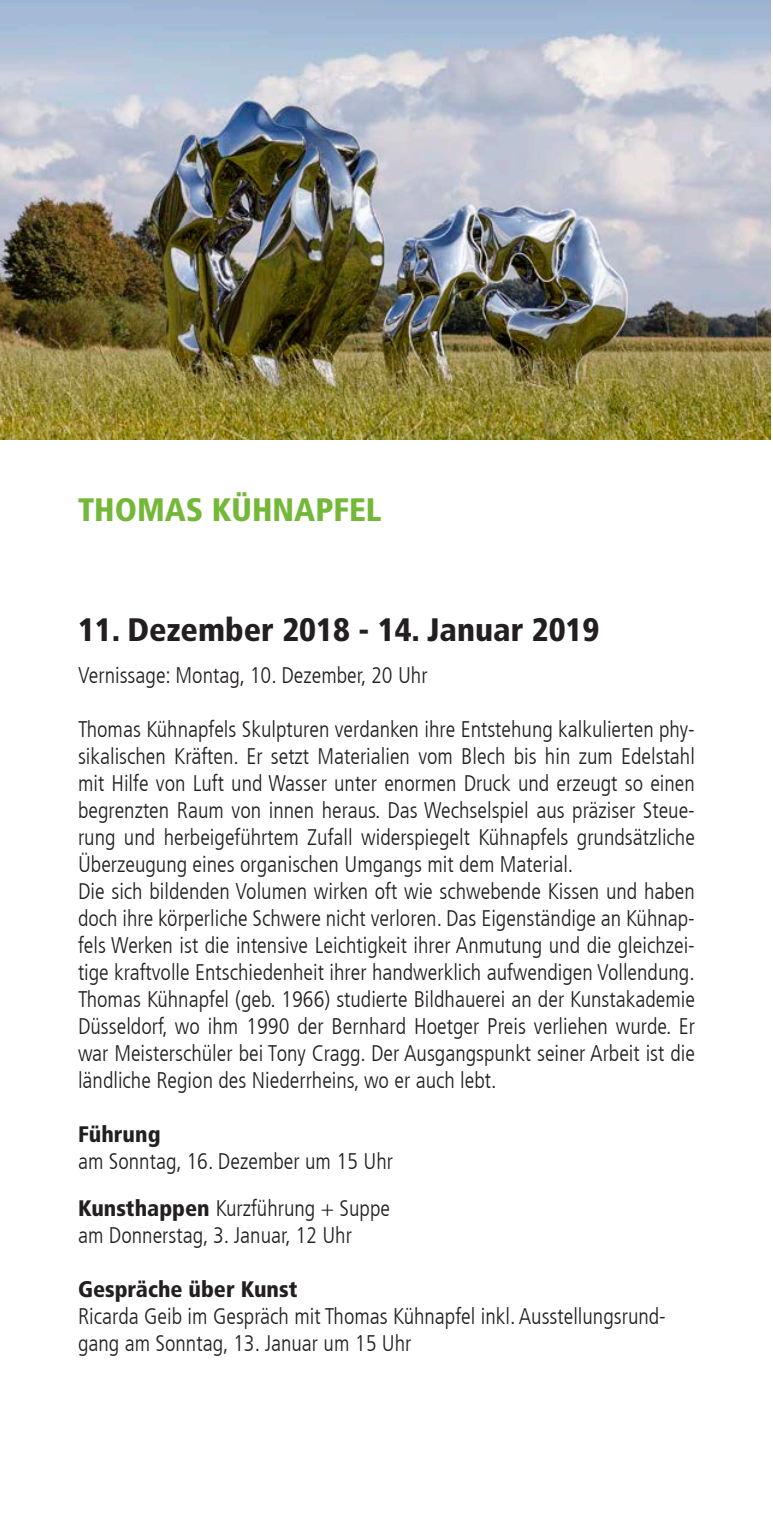
<style>
.page{position:relative;width:773px;height:1517px;background:#fff}
.page>*{position:absolute;margin:0;border:0;box-sizing:border-box;transform-origin:0 0}
.t1{font:900 condensed 32.5px "Frutiger LT Com";color:#231f20}
.t2{font:900 condensed 32.5px "Frutiger LT Com";color:#75b839}
.t3{font:300 condensed 22.5px/27px "Frutiger LT Com";color:#231f20}
.t4{font:900 condensed 22.5px "Frutiger LT Com";color:#231f20}
.s1{font-weight:900}
</style>
<div class="page">
<img style="left:0;top:0;width:770px;height:439px">
<h1 class="t2" style="left:78px;top:490px;width:305px">THOMAS KÜHNAPFEL</h1>
<h1 class="t1" style="left:78px;top:610px;width:523px">11. Dezember 2018 - 14. Januar 2019</h1>
<p class="t3" style="left:78px;top:661px;width:351px">Vernissage: Montag, 10. Dezember, 20 Uhr</p>
<p class="t3" style="left:78px;top:715px;width:618px">Thomas Kühnapfels Skulpturen verdanken ihre Entstehung kalkulierten phy&shy;sikalischen Kräften. Er setzt Materialien vom Blech bis hin zum Edelstahl mit Hilfe von Luft und Wasser unter enormen Druck und erzeugt so einen begrenzten Raum von innen heraus. Das Wechselspiel aus präziser Steue&shy;rung und herbeigeführtem Zufall widerspiegelt Kühnapfels grundsätzliche Überzeugung eines organischen Umgangs mit dem Material.<br>Die sich bildenden Volumen wirken oft wie schwebende Kissen und haben doch ihre körperliche Schwere nicht verloren. Das Eigenständige an Kühnap&shy;fels Werken ist die intensive Leichtigkeit ihrer Anmutung und die gleichzei&shy;tige kraftvolle Entschiedenheit ihrer handwerklich aufwendigen Vollendung.<br>Thomas Kühnapfel (geb. 1966) studierte Bildhauerei an der Kunstakademie Düsseldorf, wo ihm 1990 der Bernhard Hoetger Preis verliehen wurde. Er war Meisterschüler bei Tony Cragg. Der Ausgangspunkt seiner Arbeit ist die ländliche Region des Niederrheins, wo er auch lebt.</p>
<p class="t4" style="left:78px;top:1120px;width:84px">Führung</p>
<p class="t3" style="left:78px;top:1137px;width:316px;line-height:47px">am Sonntag, 16. Dezember um 15 Uhr<br><span class="s1">Kunsthappen</span> Kurzführung + Suppe</p>
<p class="t3" style="left:78px;top:1221px;width:275px">am Donnerstag, 3. Januar, 12 Uhr</p>
<p class="t4" style="left:78px;top:1275px;width:221px">Gespräche über Kunst</p>
<p class="t3" style="left:78px;top:1302px;width:589px">Ricarda Geib im Gespräch mit Thomas Kühnapfel inkl. Ausstellungsrund&shy;gang am Sonntag, 13. Januar um 15 Uhr</p>
</div>
